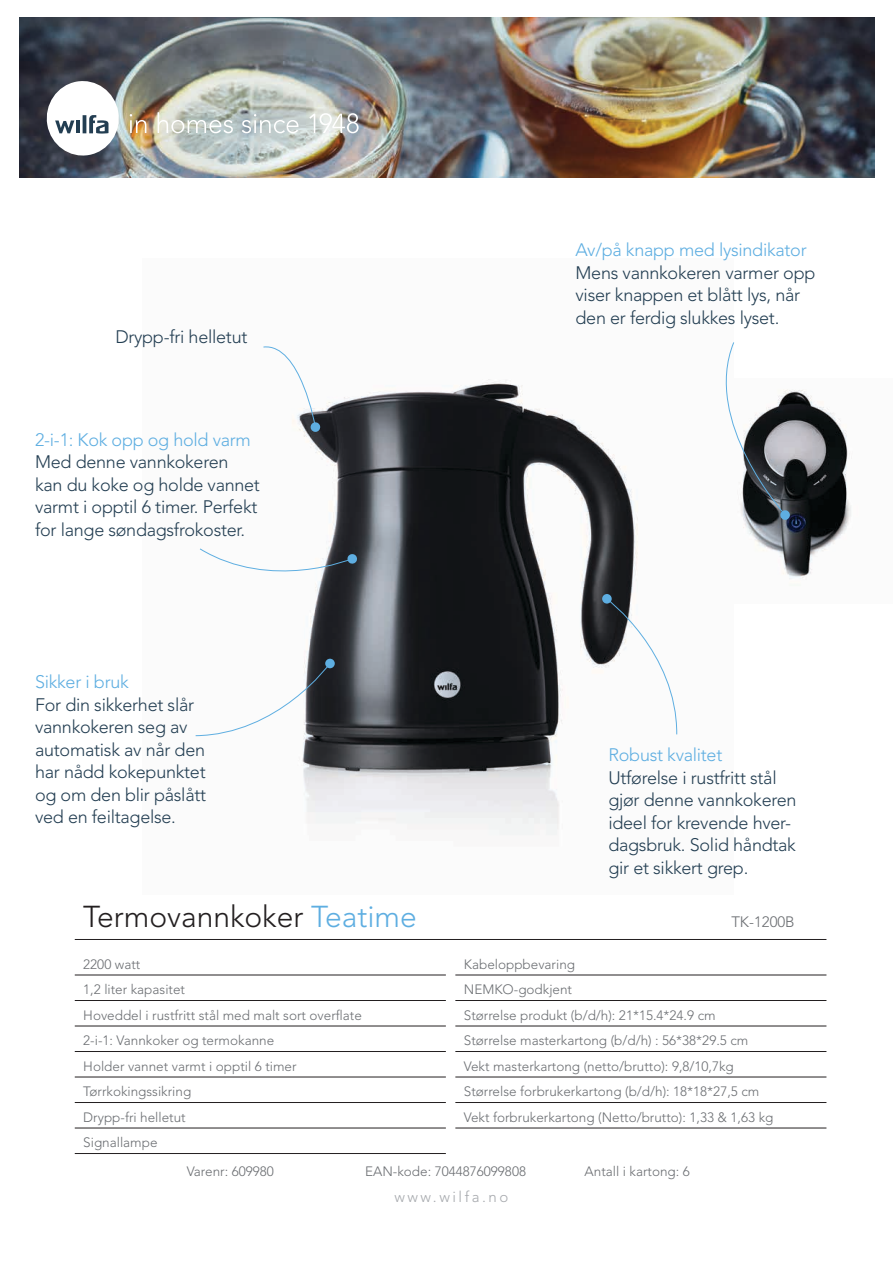
<style>
.page{position:relative;width:893px;height:1263px;background:#fff}
.page>*{position:absolute;margin:0;border:0;box-sizing:border-box;transform-origin:0 0}
.Produktnavn{font:300 30px "Avenir LT Std";color:#231f20}
.t1{font:300 18px/22.5px "Avenir LT Std";letter-spacing:-.015em;color:#233e52}
.t2{font:300 18px "Avenir LT Std";letter-spacing:-.015em;color:#5eaee1}
.t3{font:300 15px "Avenir LT Std";letter-spacing:.17em;color:#a6a9ad}
.Produktnavn-2{font:300 15px "Avenir LT Std";color:#6b6e72}
.Produkt_tekst{font:300 13.5px "Avenir LT Std";color:#6b6e72}
.varenr{font:300 13.5px "Avenir LT Std";color:#6b6e72}
.s1{color:#5eaee1}
</style>
<div class="page">
<img style="left:195px;top:379px;width:483px;height:456px">
<img style="left:674px;top:379px;width:177px;height:225px">
<img style="left:20px;top:17px;width:855px;height:160px">
<svg style="left:47px;top:81px;width:75px;height:75px"></svg>
<svg style="left:130px;top:114px;width:16px;height:19px"></svg>
<svg style="left:158px;top:112px;width:75px;height:21px;background:#cbd2cb"></svg>
<svg style="left:242px;top:114px;width:56px;height:19px"></svg>
<svg style="left:309px;top:113px;width:50px;height:20px"></svg>
<hr style="left:75px;top:939px;width:751px;height:1px;background:#231f20">
<hr style="left:75px;top:975px;width:371px;height:1px;background:#231f20">
<hr style="left:75px;top:1000px;width:371px;height:1px;background:#231f20">
<hr style="left:75px;top:1026px;width:371px;height:1px;background:#231f20">
<hr style="left:75px;top:1051px;width:371px;height:1px;background:#231f20">
<hr style="left:75px;top:1077px;width:371px;height:1px;background:#231f20">
<hr style="left:75px;top:1102px;width:371px;height:1px;background:#231f20">
<hr style="left:75px;top:1128px;width:371px;height:1px;background:#231f20">
<hr style="left:75px;top:1153px;width:371px;height:1px;background:#231f20">
<hr style="left:455px;top:975px;width:371px;height:1px;background:#231f20">
<hr style="left:455px;top:1000px;width:371px;height:1px;background:#231f20">
<hr style="left:455px;top:1026px;width:371px;height:1px;background:#231f20">
<hr style="left:455px;top:1051px;width:371px;height:1px;background:#231f20">
<hr style="left:455px;top:1077px;width:371px;height:1px;background:#231f20">
<hr style="left:455px;top:1102px;width:371px;height:1px;background:#231f20">
<hr style="left:455px;top:1128px;width:371px;height:1px;background:#231f20">
<div style="left:310px;top:422px;width:10px;height:10px;background:#5eaee1;border-radius:50%"></div>
<svg style="left:263px;top:346px;width:53px;height:82px"></svg>
<svg style="left:606px;top:598px;width:71px;height:137px"></svg>
<div style="left:602px;top:594px;width:10px;height:10px;background:#5eaee1;border-radius:50%"></div>
<svg style="left:702px;top:342px;width:88px;height:178px"></svg>
<svg style="left:195px;top:663px;width:135px;height:73px"></svg>
<div style="left:325px;top:659px;width:10px;height:9px;background:#5eaee1;border-radius:50%"></div>
<svg style="left:199px;top:548px;width:159px;height:44px"></svg>
<p class="t1" style="left:115px;top:325px;width:134px">Drypp-fri helletut</p>
<p class="t2" style="left:35px;top:429px;width:217px">2-i-1: Kok opp og hold varm</p>
<p class="t1" style="left:35px;top:451px;width:226px">Med denne vannkokeren kan du koke og holde vannet varmt i opptil 6 timer. Perfekt for lange søndagsfrokoster.</p>
<p class="t2" style="left:35px;top:671px;width:95px">Sikker i bruk</p>
<p class="t1" style="left:35px;top:693px;width:173px">For din sikkerhet slår vannkokeren seg av automatisk av når den har nådd kokepunktet og om den blir påslått ved en feiltagelse.</p>
<p class="t2" style="left:576px;top:239px;width:233px">Av/på knapp med lysindikator</p>
<p class="t1" style="left:576px;top:261px;width:241px">Mens vannkokeren varmer opp viser knappen et blått lys, når den er ferdig slukkes lyset.</p>
<p class="t2" style="left:608px;top:744px;width:115px">Robust kvalitet</p>
<p class="t1" style="left:608px;top:766px;width:190px">Utførelse i rustfritt stål gjør denne vannkokeren ideel for krevende hver&shy;dagsbruk. Solid håndtak gir et sikkert grep.</p>
<p class="Produktnavn" style="left:83px;top:899px;width:335px">Termovannkoker <span class="s1">Teatime</span></p>
<p class="Produktnavn-2" style="left:731px;top:913px;width:65px">TK-1200B</p>
<p class="Produkt_tekst" style="left:83px;top:956px;width:59px">2200 watt</p>
<p class="Produkt_tekst" style="left:83px;top:982px;width:103px">1,2 liter kapasitet</p>
<p class="Produkt_tekst" style="left:83px;top:1007px;width:280px">Hoveddel i rustfritt stål med malt sort overflate</p>
<p class="Produkt_tekst" style="left:83px;top:1033px;width:192px">2-i-1: Vannkoker og termokanne</p>
<p class="Produkt_tekst" style="left:83px;top:1058px;width:215px">Holder vannet varmt i opptil 6 timer</p>
<p class="Produkt_tekst" style="left:83px;top:1084px;width:109px">Tørrkokingssikring</p>
<p class="Produkt_tekst" style="left:83px;top:1109px;width:104px">Drypp-fri helletut</p>
<p class="Produkt_tekst" style="left:83px;top:1135px;width:76px">Signallampe</p>
<p class="Produkt_tekst" style="left:464px;top:956px;width:113px">Kabeloppbevaring</p>
<p class="Produkt_tekst" style="left:464px;top:982px;width:110px">NEMKO-godkjent</p>
<p class="Produkt_tekst" style="left:464px;top:1007px;width:253px">Størrelse produkt (b/d/h): 21*15.4*24.9 cm</p>
<p class="Produkt_tekst" style="left:464px;top:1033px;width:286px">Størrelse masterkartong (b/d/h) : 56*38*29.5 cm</p>
<p class="Produkt_tekst" style="left:464px;top:1058px;width:271px">Vekt masterkartong (netto/brutto): 9,8/10,7kg</p>
<p class="Produkt_tekst" style="left:464px;top:1084px;width:297px">Størrelse forbrukerkartong (b/d/h): 18*18*27,5 cm</p>
<p class="Produkt_tekst" style="left:464px;top:1109px;width:311px">Vekt forbrukerkartong (Netto/brutto): 1,33 &amp; 1,63 kg</p>
<p class="varenr" style="left:187px;top:1163px;width:89px">Varenr: 609980</p>
<p class="varenr" style="left:365px;top:1163px;width:162px">EAN-kode: 7044876099808</p>
<p class="varenr" style="left:585px;top:1163px;width:107px">Antall i kartong: 6</p>
<p class="t3" style="left:394px;top:1188px;width:115px">www.wilfa.no</p>
</div>
